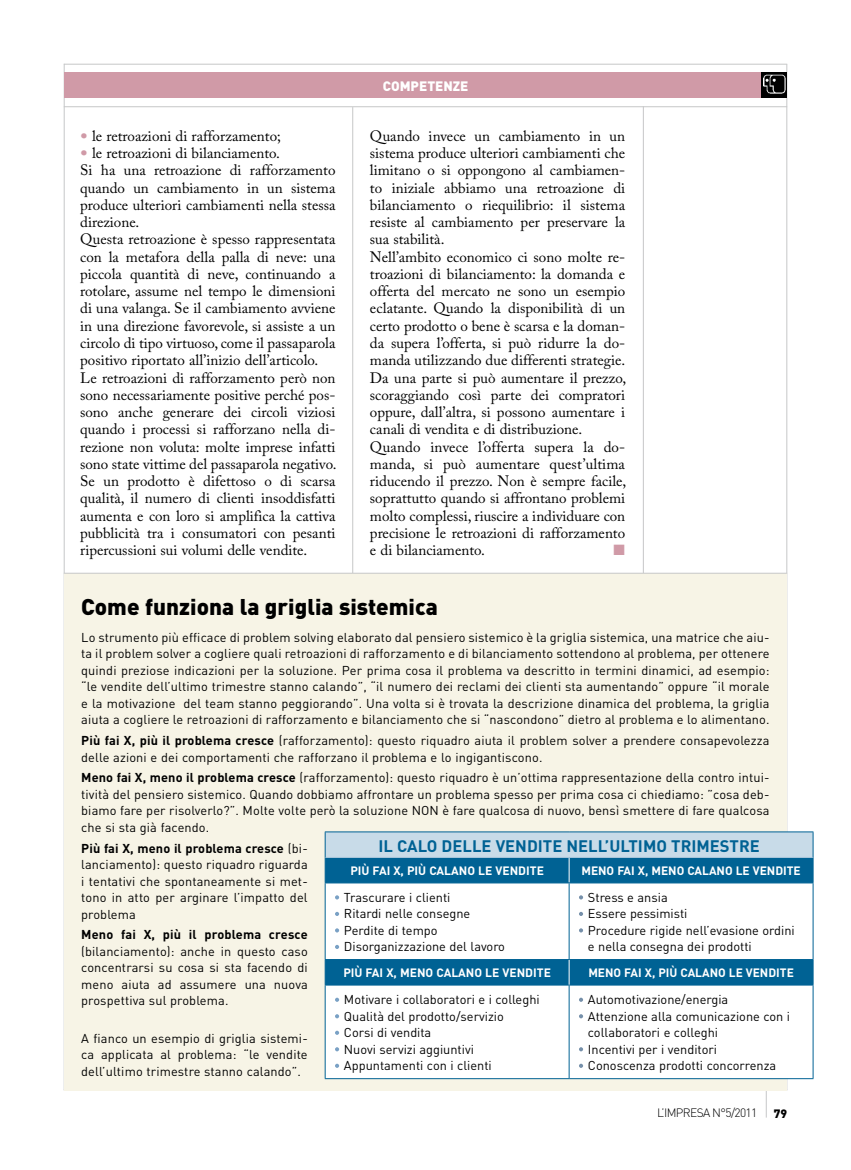
<style>
.page{position:relative;width:851px;height:1170px;background:#fff}
.page>*{position:absolute;margin:0;border:0;box-sizing:border-box;transform-origin:0 0}
.t1{font:900 22.5px "DIN";color:#000}
.t2{font:700 16.5px "DIN";color:#006294}
.t3{font:15px/17.2px "Adobe Caslon Pro";color:#000}
.t4{font:15px "Zapf Dingbats ITC";color:#d09aa7}
.t5{font:900 13.5px "DIN";color:#fff}
.t6{font:12.75px/16.5px "DIN";color:#000;text-align:justify}
.t7{font:700 12.75px "DIN";letter-spacing:.015em;color:#000}
.t8{font:700 12px "DIN";letter-spacing:.105em;color:#fff}
.t9{font:300 12px "DIN";letter-spacing:-.05em;color:#000}
.t10{font:900 12px "DIN";color:#000}
.s1{font-size:22.5px;color:#d09aa7}
.s2{font-weight:700}
.s3{color:#fff}
</style>
<div class="page">
<svg style="left:765px;top:1090px;width:1px;height:27px"></svg>
<hr style="left:64px;top:64px;width:1px;height:1026px;background:#c6c7c8">
<hr style="left:786px;top:64px;width:1px;height:1026px;background:#c6c7c8">
<hr style="left:64px;top:64px;width:723px;height:1px;background:#c6c7c8">
<hr style="left:64px;top:106px;width:723px;height:1px;background:#c6c7c8">
<hr style="left:352px;top:107px;width:1px;height:982px;background:#c6c7c8">
<hr style="left:643px;top:106px;width:1px;height:983px;background:#c6c7c8">
<div style="left:64px;top:72px;width:722px;height:26px;background:#d09aa7"></div>
<div style="left:761px;top:72px;width:25px;height:26px;background:#000"></div>
<img style="left:763px;top:74px;width:22px;height:20px">
<div style="left:64px;top:573px;width:722px;height:517px;background:#f7f4e6"></div>
<hr style="left:64px;top:573px;width:723px;height:1px;background:#c6c7c8">
<div style="left:326px;top:883px;width:486px;height:195px;background:#fff"></div>
<hr style="left:325px;top:831px;width:244px;height:1px;background:#006294">
<hr style="left:569px;top:831px;width:244px;height:1px;background:#006294">
<hr style="left:325px;top:882px;width:244px;height:1px;background:#006294">
<hr style="left:325px;top:883px;width:1px;height:76px;background:#006294">
<hr style="left:325px;top:985px;width:1px;height:93px;background:#006294">
<hr style="left:325px;top:1078px;width:244px;height:1px;background:#006294">
<hr style="left:568px;top:883px;width:1px;height:76px;background:#006294">
<hr style="left:812px;top:883px;width:1px;height:76px;background:#006294">
<hr style="left:568px;top:985px;width:1px;height:93px;background:#006294">
<hr style="left:812px;top:985px;width:1px;height:93px;background:#006294">
<hr style="left:569px;top:1078px;width:244px;height:1px;background:#006294">
<svg style="left:325px;top:832px;width:488px;height:50px;background:#649fbe"></svg>
<hr style="left:569px;top:882px;width:244px;height:1px;background:#006294">
<hr style="left:569px;top:857px;width:243px;height:1px;background:#acc9dd">
<hr style="left:325px;top:984px;width:244px;height:1px;background:#006294">
<hr style="left:569px;top:984px;width:244px;height:1px;background:#006294">
<div style="left:325px;top:959px;width:488px;height:25px;background:#006294"></div>
<p class="t3" style="left:80px;top:127px;width:202px"><span class="s1">•</span> le retroazioni di rafforzamento;</p>
<p class="t3" style="left:80px;top:144px;width:258px"><span class="s1">•</span> le retroazioni di bilanciamento.<br>Si ha una retroazione di rafforzamento quando un cambiamento in un sistema produce ulteriori cambiamenti nella stessa direzione.<br>Questa retroazione è spesso rappresentata con la metafora della palla di neve: una piccola quantità di neve, continuando a rotolare, assume nel tempo le dimensioni di una valanga. Se il cambiamento avviene in una direzione favorevole, si assiste a un circolo di tipo virtuoso, come il passaparola positivo riportato all’inizio dell’articolo.<br>Le retroazioni di rafforzamento però non sono necessariamente positive perché pos&shy;sono anche generare dei circoli viziosi quando i processi si rafforzano nella di&shy;rezione non voluta: molte imprese infatti sono state vittime del passaparola negativo.<br>Se un prodotto è difettoso o di scarsa qualità, il numero di clienti insoddisfatti aumenta e con loro si amplifica la cattiva pubblicità tra i consumatori con pesanti ripercussioni sui volumi delle vendite.</p>
<p class="t5" style="left:383px;top:77px;width:87px">competenze</p>
<p class="t3" style="left:370px;top:127px;width:258px">Quando invece un cambiamento in un sistema produce ulteriori cambiamenti che limitano o si oppongono al cambiamen&shy;to iniziale abbiamo una retroazione di bilanciamento o riequilibrio: il sistema resiste al cambiamento per preservare la sua stabilità.<br>Nell’ambito economico ci sono molte re&shy;troazioni di bilanciamento: la domanda e offerta del mercato ne sono un esempio eclatante. Quando la disponibilità di un certo prodotto o bene è scarsa e la doman&shy;da supera l’offerta, si può ridurre la do&shy;manda utilizzando due differenti strategie.<br>Da una parte si può aumentare il prezzo, scoraggiando così parte dei compratori oppure, dall’altra, si possono aumentare i canali di vendita e di distribuzione.<br>Quando invece l’offerta supera la do&shy;manda, si può aumentare quest’ultima riducendo il prezzo. Non è sempre facile, soprattutto quando si affrontano problemi molto complessi, riuscire a individuare con precisione le retroazioni di rafforzamento e di bilanciamento.</p>
<p class="t4" style="left:613px;top:543px;width:13px">■</p>
<h1 class="t1" style="left:81px;top:591px;width:358px">Come funziona la griglia sistemica</h1>
<p class="t6" style="left:81px;top:628px;width:689px">Lo strumento più efficace di problem solving elaborato dal pensiero sistemico è la griglia sistemica, una matrice che aiu&shy;ta il problem solver a cogliere quali retroazioni di rafforzamento e di bilanciamento sottendono al problema, per ottenere quindi preziose indicazioni per la soluzione. Per prima cosa il problema va descritto in termini dinamici, ad esempio: “le vendite dell’ultimo trimestre stanno calando”, “il numero dei reclami dei clienti sta aumentando” oppure “il morale e la motivazione del team stanno peggiorando”. Una volta si è trovata la descrizione dinamica del problema, la griglia aiuta a cogliere le retroazioni di rafforzamento e bilanciamento che si “nascondono” dietro al problema e lo alimentano.</p>
<p class="t6" style="left:81px;top:731px;width:689px"><span class="s2">PIÙ FAI X, PIÙ IL PROBLEMA CRESCE</span> (rafforzamento): questo riquadro aiuta il problem solver a prendere consapevolezza delle azioni e dei comportamenti che rafforzano il problema e lo ingigantiscono.</p>
<p class="t6" style="left:81px;top:769px;width:689px"><span class="s2">MENO FAI X, MENO IL PROBLEMA CRESCE</span> (rafforzamento): questo riquadro è un’ottima rappresentazione della contro intui&shy;tività del pensiero sistemico. Quando dobbiamo affrontare un problema spesso per prima cosa ci chiediamo: ”cosa deb&shy;biamo fare per risolverlo?”. Molte volte però la soluzione NON è fare qualcosa di nuovo, bensì smettere di fare qualcosa che si sta già facendo.</p>
<p class="t6" style="left:81px;top:839px;width:228px"><span class="s2">PIÙ FAI X, MENO IL PROBLEMA CRESCE</span> (bi&shy;lanciamento): questo riquadro riguarda i tentativi che spontaneamente si met&shy;tono in atto per arginare l’impatto del problema</p>
<p class="t7" style="left:81px;top:926px;width:228px">MENO FAI X, PIÙ IL PROBLEMA CRESCE</p>
<p class="t6" style="left:81px;top:942px;width:228px">(bilanciamento): anche in questo caso concentrarsi su cosa si sta facendo di meno aiuta ad assumere una nuova prospettiva sul problema.</p>
<p class="t6" style="left:81px;top:1029px;width:228px">A fianco un esempio di griglia sistemi&shy;ca applicata al problema: “le vendite dell’ultimo trimestre stanno calando”.</p>
<p class="t2" style="left:378px;top:834px;width:383px">IL CALO DELLE VENDITE NELL’ULTIMO TRIM ESTRE</p>
<p class="t8" style="left:350px;top:862px;width:195px">PIÙ FAI X, PIÙ CALANO LE VENDITE</p>
<p class="t8" style="left:581px;top:862px;width:221px">M ENO FAI X, M ENO CALANO LE VENDITE</p>
<p class="t6" style="left:333px;top:888px;width:118px"><span class="s3">•</span> Trascurare i clienti</p>
<p class="t6" style="left:333px;top:905px;width:138px"><span class="s3">•</span> Ritardi nelle consegne</p>
<p class="t6" style="left:333px;top:921px;width:105px"><span class="s3">•</span> Perdite di tempo</p>
<p class="t6" style="left:333px;top:938px;width:173px"><span class="s3">•</span> Disorganizzazione del lavoro</p>
<p class="t6" style="left:577px;top:888px;width:92px"><span class="s3">•</span> Stress e ansia</p>
<p class="t6" style="left:577px;top:905px;width:111px"><span class="s3">•</span> Essere pessimisti</p>
<p class="t6" style="left:588px;top:921px;width:208px;text-indent:-10px"><span class="s3">•</span> Procedure rigide nell’evasione ordini e nella consegna dei prodotti</p>
<p class="t8" style="left:343px;top:965px;width:209px">PIÙ FAI X, M ENO CALANO LE VENDITE</p>
<p class="t8" style="left:588px;top:965px;width:207px">M ENO FAI X, PIÙ CALANO LE VENDITE</p>
<p class="t6" style="left:333px;top:990px;width:207px"><span class="s3">•</span> Motivare i collaboratori e i colleghi</p>
<p class="t6" style="left:333px;top:1007px;width:172px"><span class="s3">•</span> Qualità del prodotto/servizio</p>
<p class="t6" style="left:333px;top:1023px;width:99px"><span class="s3">•</span> Corsi di vendita</p>
<p class="t6" style="left:333px;top:1040px;width:142px"><span class="s3">•</span> Nuovi servizi aggiuntivi</p>
<p class="t6" style="left:333px;top:1056px;width:160px"><span class="s3">•</span> Appuntamenti con i clienti</p>
<p class="t6" style="left:577px;top:990px;width:152px"><span class="s3">•</span> Automotivazione/energia</p>
<p class="t6" style="left:588px;top:1007px;width:204px;text-indent:-10px"><span class="s3">•</span> Attenzione alla comunicazione con i collaboratori e colleghi</p>
<p class="t6" style="left:577px;top:1040px;width:141px"><span class="s3">•</span> Incentivi per i venditori</p>
<p class="t6" style="left:577px;top:1056px;width:200px"><span class="s3">•</span> Conoscenza prodotti concorrenza</p>
<p class="t9" style="left:657px;top:1105px;width:102px">L’IMPRESA N°5/2011</p>
<p class="t10" style="left:773px;top:1105px;width:15px">79</p>
</div>
